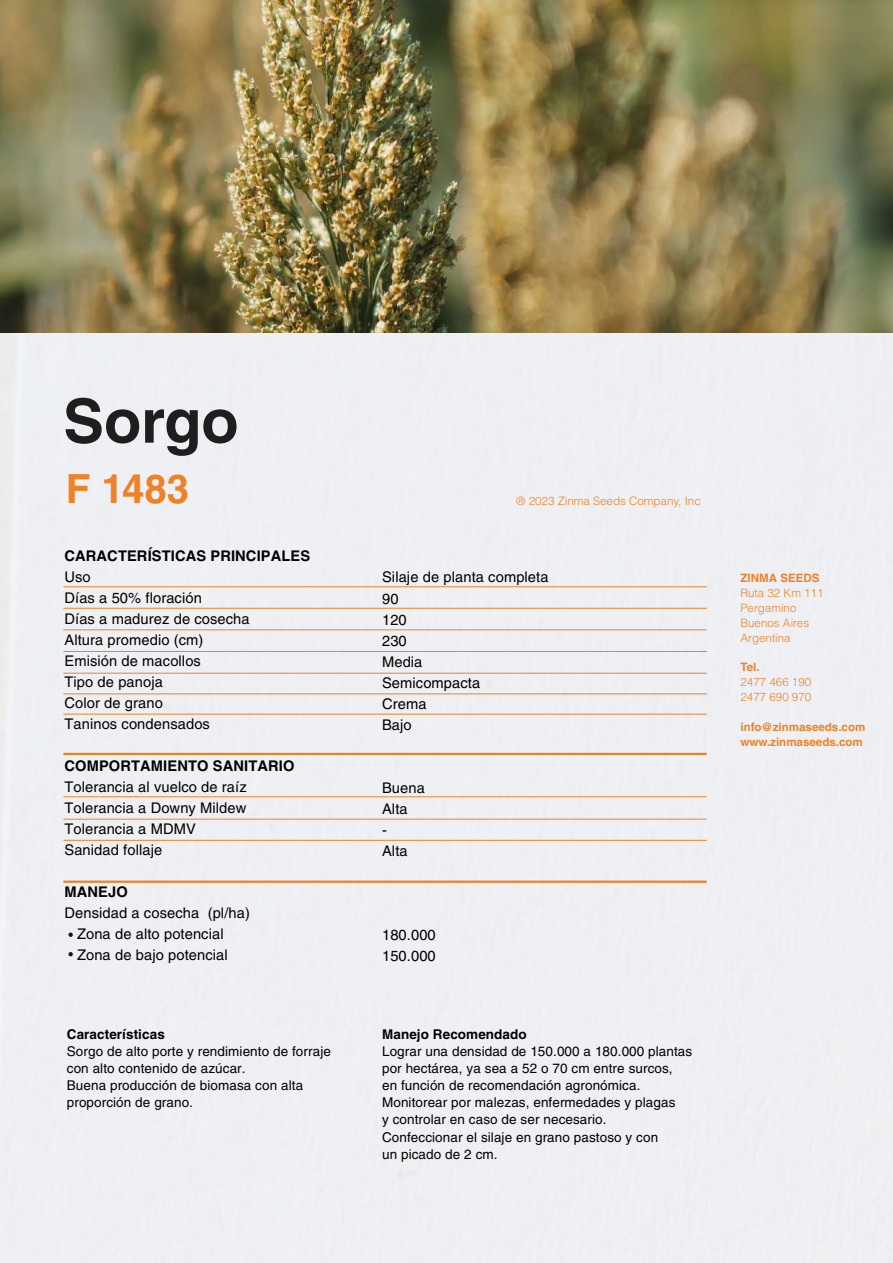
<style>
.page{position:relative;width:893px;height:1263px;background:#fff}
.page>*{position:absolute;margin:0;border:0;box-sizing:border-box;transform-origin:0 0}
.t1{font:700 61.05px "Helvetica LT Std";color:#1e1e1e}
.t2{font:700 40.2px "Helvetica LT Std";color:#ef8126}
.t3{font:14.7px/21px "Helvetica LT Std";letter-spacing:.005em;color:#000}
.t4{font:700 14.7px "Helvetica LT Std";letter-spacing:.005em;color:#000}
.t5{font:13.5px/17.1px "Helvetica LT Std";letter-spacing:.005em;color:#000}
.t6{font:700 13.5px "Helvetica LT Std";letter-spacing:.005em;color:#000}
.t7{font:300 11.55px/14.9px "Helvetica LT Std";color:#ef8126}
.t8{font:700 11.55px/14.9px "Helvetica LT Std";color:#ef8126}
</style>
<div class="page">
<img style="left:0;top:0;width:893px;height:333px">
<hr style="left:63px;top:586px;width:644px;height:1px;background:#ef8126">
<hr style="left:63px;top:608px;width:644px;height:1px;background:#ef8126">
<hr style="left:63px;top:629px;width:644px;height:1px;background:#ef8126">
<hr style="left:63px;top:651px;width:644px;height:1px;background:#ef8126">
<hr style="left:63px;top:673px;width:644px;height:1px;background:#ef8126">
<hr style="left:63px;top:693px;width:644px;height:1px;background:#ef8126">
<hr style="left:63px;top:714px;width:644px;height:1px;background:#ef8126">
<hr style="left:63px;top:796px;width:644px;height:1px;background:#ef8126">
<hr style="left:63px;top:819px;width:644px;height:1px;background:#ef8126">
<hr style="left:63px;top:840px;width:644px;height:1px;background:#ef8126">
<hr style="left:63px;top:753px;width:644px;height:2px;background:#ef8126">
<hr style="left:63px;top:880px;width:644px;height:3px;background:#ef8126">
<svg style="left:68px;top:952px;width:5px;height:4px"></svg>
<svg style="left:68px;top:932px;width:5px;height:5px"></svg>
<h1 class="t1" style="left:63px;top:384px;width:177px">Sorgo</h1>
<h2 class="t2" style="left:66px;top:464px;width:125px">F 1483</h2>
<p class="t4" style="left:64px;top:547px;width:247px">CARACTERÍSTICAS PRINCIPALES</p>
<p class="t3" style="left:64px;top:566px;width:187px">Uso<br>Días a 50% floración<br>Días a madurez de cosecha<br>Altura promedio (cm)<br>Emisión de macollos<br>Tipo de panoja<br>Color de grano<br>Taninos condensados</p>
<p class="t4" style="left:64px;top:757px;width:231px">COMPORTAMIENTO SANITARIO</p>
<p class="t3" style="left:64px;top:776px;width:184px">Tolerancia al vuelco de raíz<br>Tolerancia a Downy Mildew<br>Tolerancia a MDMV<br>Sanidad follaje</p>
<p class="t4" style="left:64px;top:883px;width:65px">MANEJO</p>
<p class="t3" style="left:77px;top:902px;width:174px;text-indent:-13px">Densidad a cosecha (pl/ha)<br>Zona de alto potencial<br>Zona de bajo potencial</p>
<p class="t6" style="left:67px;top:1025px;width:99px">Características</p>
<p class="t5" style="left:67px;top:1042px;width:266px">Sorgo de alto porte y rendimiento de forraje con alto contenido de azúcar.<br>Buena producción de biomasa con alta proporción de grano.</p>
<p class="t7" style="left:516px;top:494px;width:186px">® 2023 Zinma Seeds Company, Inc</p>
<p class="t3" style="left:382px;top:566px;width:168px">Silaje de planta completa</p>
<p class="t3" style="left:382px;top:588px;width:100px">90<br>120<br>230<br>Media<br>Semicompacta<br>Crema<br>Bajo</p>
<p class="t3" style="left:382px;top:777px;width:44px">Buena<br>Alta<br>-<br>Alta</p>
<p class="t3" style="left:382px;top:924px;width:55px">180.000<br>150.000</p>
<p class="t6" style="left:382px;top:1025px;width:146px">Manejo Recomendado</p>
<p class="t5" style="left:382px;top:1042px;width:312px">Lograr una densidad de 150.000 a 180.000 plantas por hectárea, ya sea a 52 o 70 cm entre surcos,<br>en función de recomendación agronómica.<br>Monitorear por malezas, enfermedades y plagas<br>y controlar en caso de ser necesario.<br>Confeccionar el silaje en grano pastoso y con<br>un picado de 2 cm.</p>
<p class="t8" style="left:740px;top:570px;width:81px">ZINMA SEEDS</p>
<p class="t7" style="left:740px;top:585px;width:85px">Ruta 32 Km 111<br>Pergamino<br>Buenos Aires<br>Argentina</p>
<p class="t8" style="left:740px;top:660px;width:21px">Tel.</p>
<p class="t7" style="left:740px;top:675px;width:72px">2477 466 190<br>2477 690 970</p>
<p class="t8" style="left:740px;top:719px;width:126px">info@zinmaseeds.com www.zinmaseeds.com</p>
</div>
